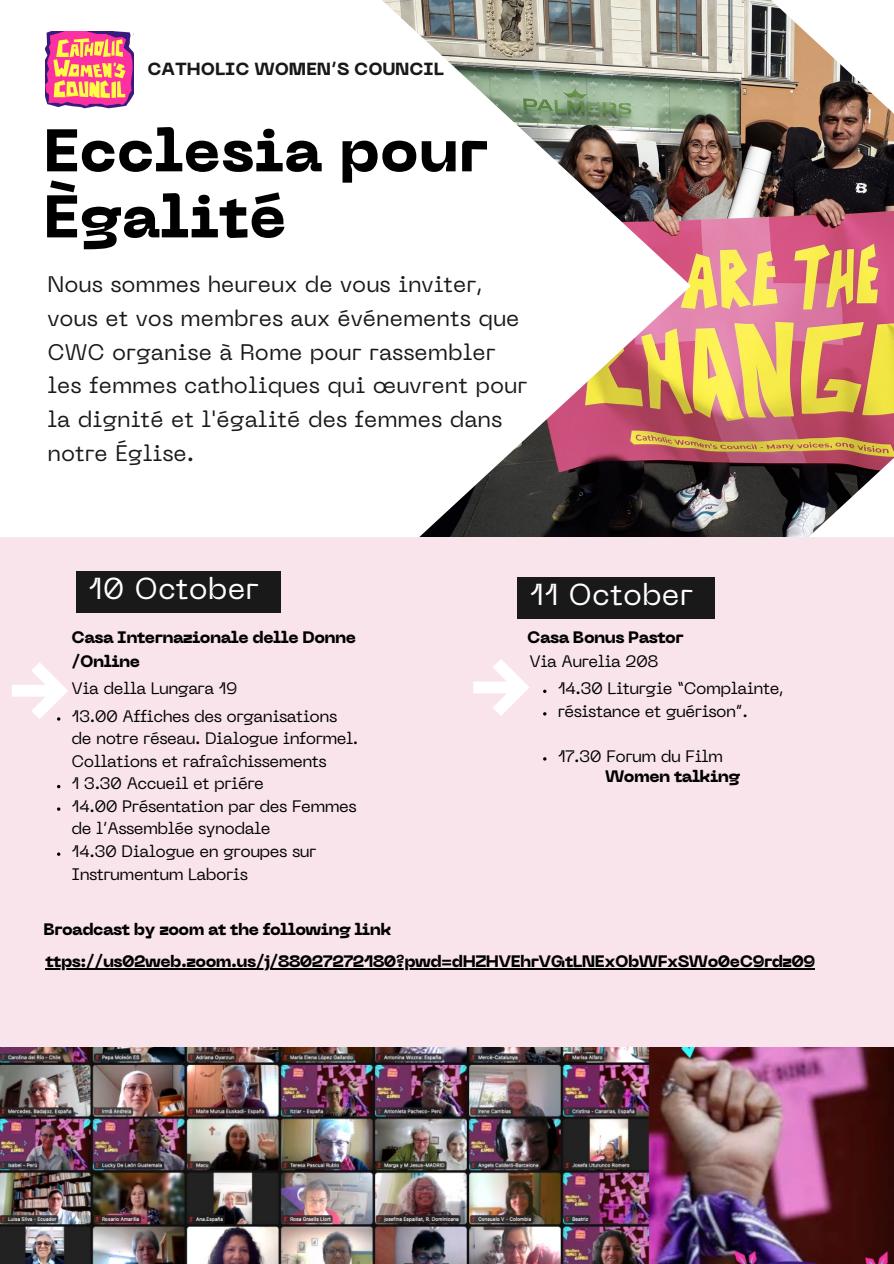
<style>
.page{position:relative;width:894px;height:1264px;background:#fff}
.page>*{position:absolute;margin:0;border:0;box-sizing:border-box;transform-origin:0 0}
.t1{font:800 59.55px/66px "PP Neue Machina";color:#000}
.t2{font:30.15px "PP Neue Machina";color:#fff}
.t3{font:22.35px/33.8px "PP Neue Machina";color:#191919}
.t4{font:800 17.4px "PP Neue Machina";color:#191919}
.t5{font:16.5px/22.5px "PP Neue Machina";letter-spacing:-.03em;color:#000}
.t6{font:800 16.5px/24.8px "PP Neue Machina";letter-spacing:-.03em;color:#000}
</style>
<div class="page">
<img style="left:382px;top:0;width:511px;height:537px">
<div style="left:0;top:537px;width:893px;height:726px;background:#fae4eb"></div>
<img style="left:0;top:1047px;width:893px;height:216px">
<svg style="left:473px;top:659px;width:56px;height:57px"></svg>
<img style="left:45px;top:31px;width:88px;height:78px">
<div style="left:76px;top:571px;width:205px;height:42px;background:#191919"></div>
<svg style="left:12px;top:662px;width:56px;height:58px"></svg>
<div style="left:517px;top:577px;width:197px;height:41px;background:#191919"></div>
<hr style="left:45px;top:968px;width:769px;height:1px;background:#000">
<p class="t4" style="left:147px;top:63px;width:298px">CATHOLIC WOMEN’S COUNCIL</p>
<p class="t1" style="left:43px;top:123px;width:445px">Ecclesia pour<br>Ègalité</p>
<p class="t3" style="left:47px;top:269px;width:481px">Nous sommes heureux de vous inviter, vous et vos membres aux événements que CWC organise à Rome pour rassembler les femmes catholiques qui œuvrent pour la dignité et l'égalité des femmes dans notre Église.</p>
<p class="t2" style="left:88px;top:576px;width:172px">10 October</p>
<p class="t2" style="left:529px;top:582px;width:165px">11 October</p>
<p class="t6" style="left:71px;top:626px;width:286px">Casa Internazionale delle Donne /Online</p>
<p class="t6" style="left:527px;top:626px;width:158px">Casa Bonus Pastor</p>
<p class="t5" style="left:529px;top:652px;width:130px">Via Aurelia 208</p>
<p class="t5" style="left:71px;top:678px;width:167px">Via della Lungara 19</p>
<p class="t5" style="left:72px;top:706px;width:288px">13.00 Affiches des organisations de notre réseau. Dialogue informel.<br>Collations et rafraîchissements</p>
<p class="t5" style="left:72px;top:774px;width:194px">1 3.30 Accueil et priére</p>
<p class="t5" style="left:72px;top:796px;width:287px">14.00 Présentation par des Femmes de l’Assemblée synodale</p>
<p class="t5" style="left:72px;top:841px;width:246px">14.30 Dialogue en groupes sur<br>Instrumentum Laboris</p>
<p class="t6" style="left:43px;top:918px;width:349px">Broadcast by zoom at the following link</p>
<p class="t5" style="left:557px;top:678px;width:227px">14.30 Liturgie “Complainte,</p>
<p class="t5" style="left:557px;top:701px;width:192px">résistance et guérison”.</p>
<p class="t5" style="left:557px;top:746px;width:167px">17.30 Forum du Film</p>
<p class="t6" style="left:605px;top:765px;width:137px">Women talking</p>
<p class="t6" style="left:45px;top:950px;width:771px">ttps://us02web.zoom.us/j/88027272180?pwd=dHZHVEhrVGtLNExObWFxSWo0eC9rdz09</p>
</div>
